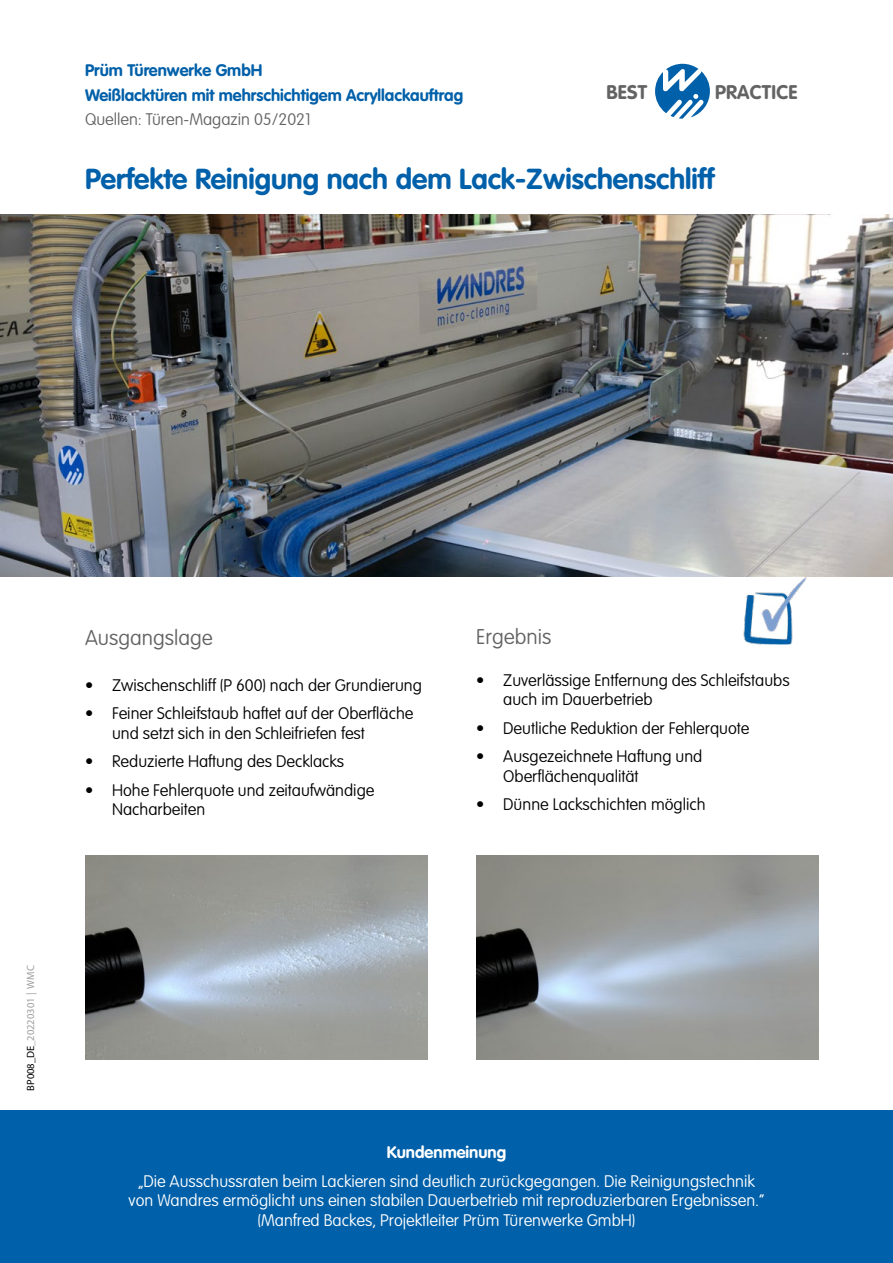
<style>
.page{position:relative;width:893px;height:1263px;background:#fff}
.page>*{position:absolute;margin:0;border:0;box-sizing:border-box;transform-origin:0 0}
.t1{font:700 28.5px "VAG Rounded Std";color:#0060a9}
.t2{font:100 21px "VAG Rounded Std";color:#646363}
.t3{font:700 19.5px "VAG Rounded Std";letter-spacing:.01em;color:#646363}
.t4{font:100 16.5px/19.8px "VAG Rounded Std";color:#000}
.t5{font:100 16.5px/19.8px "VAG Rounded Std";color:#fff;text-align:center}
.t6{font:700 16.5px/24px "VAG Rounded Std";color:#0060a9}
.t7{font:100 16.5px "VAG Rounded Std";color:#646363}
.t8{font:700 16.5px "VAG Rounded Std";color:#fff}
.t9{font:10.5px "Myriad Pro";color:#9d9d9c}
.s1{color:#000}
</style>
<div class="page">
<div style="left:0;top:1110px;width:893px;height:153px;background:#0060a9"></div>
<svg style="left:655px;top:64px;width:55px;height:55px"></svg>
<img style="left:743px;top:576px;width:65px;height:68px">
<img style="left:85px;top:855px;width:342px;height:204px">
<img style="left:476px;top:855px;width:343px;height:204px">
<img style="left:0;top:215px;width:893px;height:361px">
<p class="t6" style="left:85px;top:59px;width:380px">Prüm Türenwerke GmbH<br>Weißlacktüren mit mehrschichtigem Acryllackauftrag</p>
<p class="t7" style="left:85px;top:109px;width:227px">Quellen: Türen-Magazin 05/2021</p>
<p class="t3" style="left:606px;top:80px;width:42px">BEST</p>
<p class="t3" style="left:715px;top:80px;width:84px">PRACTICE</p>
<h1 class="t1" style="left:85px;top:162px;width:631px">Perfekte Reinigung nach dem Lack-Zwischenschliff</h1>
<p class="t2" style="left:85px;top:626px;width:129px">Ausgangslage</p>
<p class="t4" style="left:85px;top:676px;width:338px">• Zwischenschliff (P 600) nach der Grundierung</p>
<p class="t4" style="left:112px;top:704px;width:303px;text-indent:-27px">• Feiner Schleifstaub haftet auf der Oberfläche und setzt sich in den Schleifriefen fest</p>
<p class="t4" style="left:85px;top:752px;width:261px">• Reduzierte Haftung des Decklacks</p>
<p class="t4" style="left:112px;top:780px;width:264px;text-indent:-27px">• Hohe Fehlerquote und zeitaufwändige<br>Nacharbeiten</p>
<p class="t2" style="left:476px;top:625px;width:77px">Ergebnis</p>
<p class="t4" style="left:503px;top:670px;width:288px;text-indent:-27px">• Zuverlässige Entfernung des Schleifstaubs auch im Dauerbetrieb</p>
<p class="t4" style="left:476px;top:718px;width:275px">• Deutliche Reduktion der Fehlerquote</p>
<p class="t4" style="left:503px;top:747px;width:201px;text-indent:-27px">• Ausgezeichnete Haftung und<br>Oberflächenqualität</p>
<p class="t4" style="left:476px;top:795px;width:231px">• Dünne Lackschichten möglich</p>
<p class="t9" style="left:24px;top:1091px;width:127px;rotate:-90deg"><span class="s1">BP008_DE</span>_20220301 | WMC</p>
<p class="t8" style="left:387px;top:1143px;width:121px">Kundenmeinung</p>
<p class="t5" style="left:129px;top:1171px;width:637px">„Die Ausschussraten beim Lackieren sind deutlich zurückgegangen. Die Reinigungstechnik von Wandres ermöglicht uns einen stabilen Dauerbetrieb mit reproduzierbaren Ergebnissen.“ (Manfred Backes, Projektleiter Prüm Türenwerke GmbH)</p>
</div>
